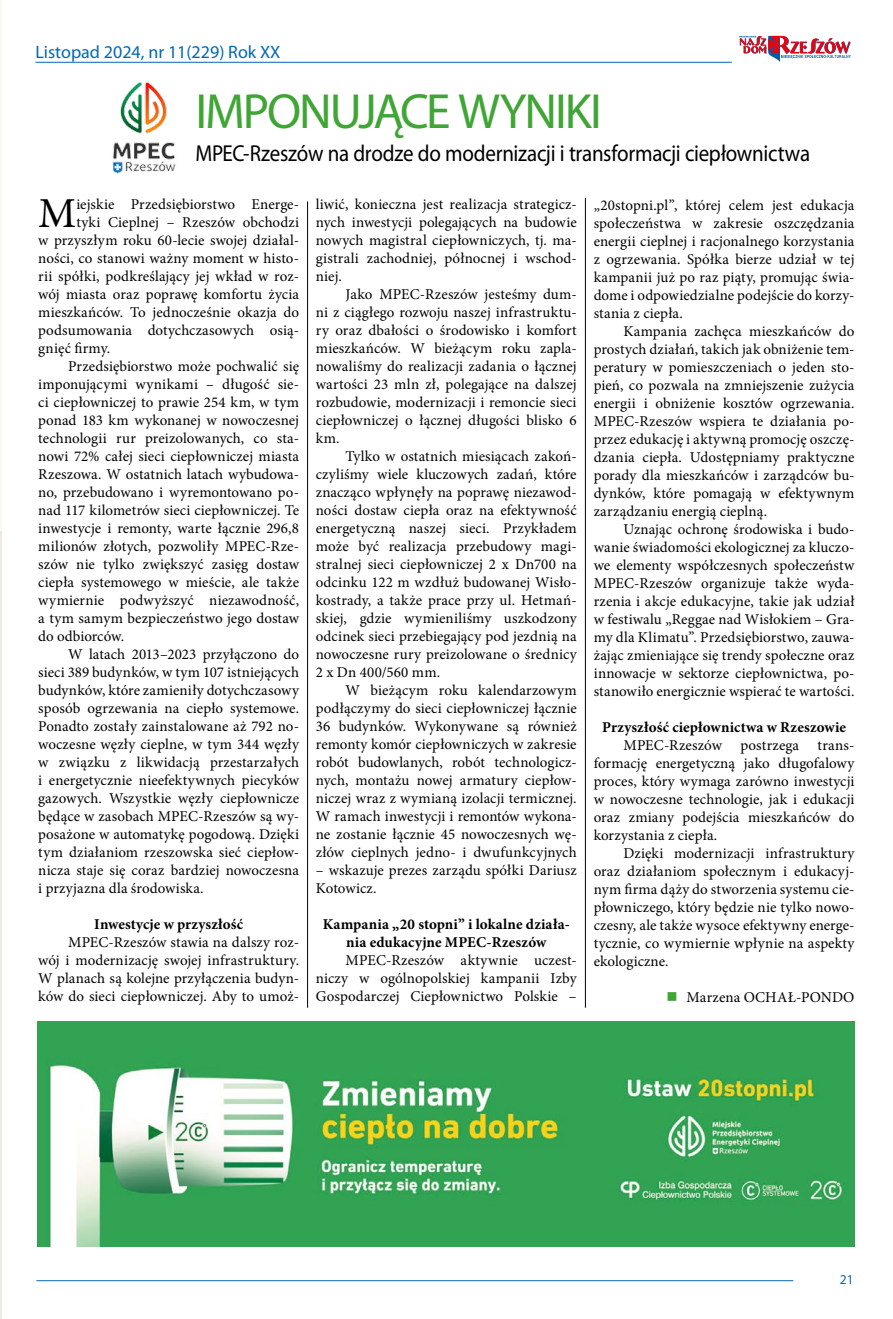
<style>
.page{position:relative;width:893px;height:1319px;background:#fff}
.page>*{position:absolute;margin:0;border:0;box-sizing:border-box;transform-origin:0 0}
.t1{font:49.5px "Myriad Pro";letter-spacing:-.045em;color:#3fa535}
.t2{font:42.75px "Minion Pro";color:#000}
.t3{font:23.1px "Myriad Pro";letter-spacing:-.015em;color:#000;scale:.91 1}
.t4{font:18px "Myriad Pro";color:#0069b4}
.t5{font:15px/18px "Minion Pro";letter-spacing:.005em;color:#000;text-align:justify}
.t6{font:700 15px/18px "Minion Pro";letter-spacing:.01em;color:#000;text-align:center}
.t7{font:13.5px "Myriad Pro";color:#0069b4}
.s1{color:#3fa535}
</style>
<div class="page">
<hr style="left:307px;top:201px;width:1px;height:806px;background:#000">
<hr style="left:585px;top:198px;width:1px;height:809px;background:#000">
<hr style="left:0;top:0;width:1px;height:532px;background:#f8f9f4">
<hr style="left:0;top:531px;width:1px;height:787px;background:#f0e8e3">
<hr style="left:35px;top:62px;width:697px;height:1px;background:#0069b4">
<hr style="left:36px;top:1279px;width:757px;height:1px;background:#0069b4">
<svg style="left:739px;top:36px;width:112px;height:26px"></svg>
<img style="left:37px;top:1021px;width:817px;height:225px">
<img style="left:92px;top:61px;width:103px;height:113px">
<p class="t4" style="left:35px;top:41px;width:247px">Listopad 2024, nr 11(229) Rok XX</p>
<h1 class="t1" style="left:195px;top:81px;width:408px">IMPONUJĄCE WYNIKI</h1>
<h3 class="t3" style="left:195px;top:139px;width:677px">MPEC-Rzeszów na drodze do modernizacji i transformacji ciepłownictwa</h3>
<h2 class="t2" style="left:38px;top:184px;width:40px">M</h2>
<p class="t5" style="left:76px;top:195px;width:224px">iejskie Przedsiębiorstwo Energe-</p>
<p class="t5" style="left:76px;top:213px;width:224px">tyki Cieplnej – Rzeszów obchodzi</p>
<p class="t5" style="left:38px;top:231px;width:262px">w przyszłym roku 60-lecie swojej działal-</p>
<p class="t5" style="left:38px;top:249px;width:262px">ności, co stanowi ważny moment w histo-</p>
<p class="t5" style="left:38px;top:267px;width:262px">rii spółki, podkreślający jej wkład w roz-</p>
<p class="t5" style="left:38px;top:285px;width:262px">wój miasta oraz poprawę komfortu życia</p>
<p class="t5" style="left:38px;top:303px;width:262px">mieszkańców. To jednocześnie okazja do</p>
<p class="t5" style="left:38px;top:321px;width:262px">podsumowania dotychczasowych osią-</p>
<p class="t5" style="left:38px;top:339px;width:74px">gnięć firmy.</p>
<p class="t5" style="left:68px;top:357px;width:233px">Przedsiębiorstwo może pochwalić się</p>
<p class="t5" style="left:38px;top:375px;width:262px">imponującymi wynikami – długość sie-</p>
<p class="t5" style="left:38px;top:393px;width:262px">ci ciepłowniczej to prawie 254 km, w tym</p>
<p class="t5" style="left:38px;top:411px;width:262px">ponad 183 km wykonanej w nowoczesnej</p>
<p class="t5" style="left:38px;top:429px;width:262px">technologii rur preizolowanych, co sta-</p>
<p class="t5" style="left:38px;top:447px;width:262px">nowi 72% całej sieci ciepłowniczej miasta</p>
<p class="t5" style="left:38px;top:465px;width:262px">Rzeszowa. W ostatnich latach wybudowa-</p>
<p class="t5" style="left:38px;top:483px;width:262px">no, przebudowano i wyremontowano po-</p>
<p class="t5" style="left:38px;top:501px;width:262px">nad 117 kilometrów sieci ciepłowniczej. Te</p>
<p class="t5" style="left:38px;top:519px;width:262px">inwestycje i remonty, warte łącznie 296,8</p>
<p class="t5" style="left:38px;top:537px;width:262px">milionów złotych, pozwoliły MPEC-Rze-</p>
<p class="t5" style="left:38px;top:555px;width:262px">szów nie tylko zwiększyć zasięg dostaw</p>
<p class="t5" style="left:38px;top:573px;width:262px">ciepła systemowego w mieście, ale także</p>
<p class="t5" style="left:38px;top:591px;width:262px">wymiernie podwyższyć niezawodność,</p>
<p class="t5" style="left:38px;top:609px;width:262px">a tym samym bezpieczeństwo jego dostaw</p>
<p class="t5" style="left:38px;top:627px;width:87px">do odbiorców.</p>
<p class="t5" style="left:68px;top:645px;width:233px">W latach 2013–2023 przyłączono do</p>
<p class="t5" style="left:38px;top:663px;width:262px">sieci 389 budynków, w tym 107 istniejących</p>
<p class="t5" style="left:38px;top:681px;width:262px">budynków, które zamieniły dotychczasowy</p>
<p class="t5" style="left:38px;top:699px;width:262px">sposób ogrzewania na ciepło systemowe.</p>
<p class="t5" style="left:38px;top:717px;width:262px">Ponadto zostały zainstalowane aż 792 no-</p>
<p class="t5" style="left:38px;top:735px;width:262px">woczesne węzły cieplne, w tym 344 węzły</p>
<p class="t5" style="left:38px;top:753px;width:262px">w związku z likwidacją przestarzałych</p>
<p class="t5" style="left:38px;top:771px;width:262px">i energetycznie nieefektywnych piecyków</p>
<p class="t5" style="left:38px;top:789px;width:262px">gazowych. Wszystkie węzły ciepłownicze</p>
<p class="t5" style="left:38px;top:807px;width:262px">będące w zasobach MPEC-Rzeszów są wy-</p>
<p class="t5" style="left:38px;top:825px;width:262px">posażone w automatykę pogodową. Dzięki</p>
<p class="t5" style="left:38px;top:843px;width:262px">tym działaniom rzeszowska sieć ciepłow-</p>
<p class="t5" style="left:38px;top:861px;width:262px">nicza staje się coraz bardziej nowoczesna</p>
<p class="t5" style="left:38px;top:879px;width:167px">i przyjazna dla środowiska.</p>
<p class="t6" style="left:94px;top:915px;width:150px">Inwestycje w przyszłość</p>
<p class="t5" style="left:38px;top:933px;width:262px;text-indent:30px">MPEC-Rzeszów stawia na dalszy roz&shy;wój i modernizację swojej infrastruktury.<br>W planach są kolejne przyłączenia budyn&shy;ków do sieci ciepłowniczej. Aby to umoż-</p>
<p class="t5" style="left:316px;top:195px;width:262px">liwić, konieczna jest realizacja strategicz&shy;nych inwestycji polegających na budowie nowych magistral ciepłowniczych, tj. ma&shy;gistrali zachodniej, północnej i wschod&shy;niej.</p>
<p class="t5" style="left:316px;top:285px;width:262px;text-indent:30px">Jako MPEC-Rzeszów jesteśmy dum&shy;ni z ciągłego rozwoju naszej infrastruktu&shy;ry oraz dbałości o środowisko i komfort mieszkańców. W bieżącym roku zapla&shy;nowaliśmy do realizacji zadania o łącznej wartości 23 mln zł, polegające na dalszej rozbudowie, modernizacji i remoncie sieci ciepłowniczej o łącznej długości blisko 6 km.</p>
<p class="t5" style="left:316px;top:447px;width:262px;text-indent:30px">Tylko w ostatnich miesiącach zakoń&shy;czyliśmy wiele kluczowych zadań, które znacząco wpłynęły na poprawę niezawod&shy;ności dostaw ciepła oraz na efektywność energetyczną naszej sieci. Przykładem może być realizacja przebudowy magi&shy;stralnej sieci ciepłowniczej 2 x Dn700 na odcinku 122 m wzdłuż budowanej Wisło&shy;kostrady, a także prace przy ul. Hetmań&shy;skiej, gdzie wymieniliśmy uszkodzony odcinek sieci przebiegający pod jezdnią na nowoczesne rury preizolowane o średnicy 2 x Dn 400/560 mm.</p>
<p class="t5" style="left:316px;top:681px;width:262px;text-indent:30px">W bieżącym roku kalendarzowym podłączymy do sieci ciepłowniczej łącznie 36 budynków. Wykonywane są również remonty komór ciepłowniczych w zakresie robót budowlanych, robót technologicz&shy;nych, montażu nowej armatury ciepłow&shy;niczej wraz z wymianą izolacji termicznej.<br>W ramach inwestycji i remontów wykona&shy;ne zostanie łącznie 45 nowoczesnych wę&shy;złów cieplnych jedno- i dwufunkcyjnych</p>
<p class="t5" style="left:316px;top:861px;width:262px">– wskazuje prezes zarządu spółki Dariusz<br>Kotowicz.</p>
<p class="t6" style="left:323px;top:915px;width:249px">Kampania „20 stopni” i lokalne działa&shy;nia edukacyjne MPEC-Rzeszów</p>
<p class="t5" style="left:316px;top:951px;width:262px;text-indent:30px">MPEC-Rzeszów aktywnie uczest&shy;niczy w ogólnopolskiej kampanii Izby Gospodarczej Ciepłownictwo Polskie –</p>
<p class="t5" style="left:594px;top:196px;width:262px">„20stopni.pl”, której celem jest edukacja społeczeństwa w zakresie oszczędzania energii cieplnej i racjonalnego korzystania z ogrzewania. Spółka bierze udział w tej kampanii już po raz piąty, promując świa&shy;dome i odpowiedzialne podejście do korzy&shy;stania z ciepła.</p>
<p class="t5" style="left:594px;top:322px;width:262px;text-indent:30px">Kampania zachęca mieszkańców do prostych działań, takich jak obniżenie tem&shy;peratury w pomieszczeniach o jeden sto&shy;pień, co pozwala na zmniejszenie zużycia energii i obniżenie kosztów ogrzewania.<br>MPEC-Rzeszów wspiera te działania po&shy;przez edukację i aktywną promocję oszczę&shy;dzania ciepła. Udostępniamy praktyczne porady dla mieszkańców i zarządców bu&shy;dynków, które pomagają w efektywnym zarządzaniu energią cieplną.</p>
<p class="t5" style="left:594px;top:520px;width:262px;text-indent:30px">Uznając ochronę środowiska i budo&shy;wanie świadomości ekologicznej za kluczo&shy;we elementy współczesnych społeczeństw MPEC-Rzeszów organizuje także wyda&shy;rzenia i akcje edukacyjne, takie jak udział w festiwalu „Reggae nad Wisłokiem – Gra&shy;my dla Klimatu”. Przedsiębiorstwo, zauwa&shy;żając zmieniające się trendy społeczne oraz innowacje w sektorze ciepłownictwa, po&shy;stanowiło energicznie wspierać te wartości.</p>
<p class="t6" style="left:602px;top:718px;width:246px">Przyszłość ciepłownictwa w Rzeszowie</p>
<p class="t5" style="left:594px;top:736px;width:262px;text-indent:30px">MPEC-Rzeszów postrzega trans&shy;formację energetyczną jako długofalowy proces, który wymaga zarówno inwestycji w nowoczesne technologie, jak i edukacji oraz zmiany podejścia mieszkańców do korzystania z ciepła.</p>
<p class="t5" style="left:594px;top:844px;width:262px;text-indent:30px">Dzięki modernizacji infrastruktury oraz działaniom społecznym i edukacyj&shy;nym firma dąży do stworzenia systemu cie&shy;płowniczego, który będzie nie tylko nowo&shy;czesny, ale także wysoce efektywny energe&shy;tycznie, co wymiernie wpłynie na aspekty ekologiczne.</p>
<p class="t5" style="left:667px;top:988px;width:189px"><span class="s1">■</span> Marzena OCHAŁ-PONDO</p>
<p class="t7" style="left:840px;top:1271px;width:15px">21</p>
</div>
